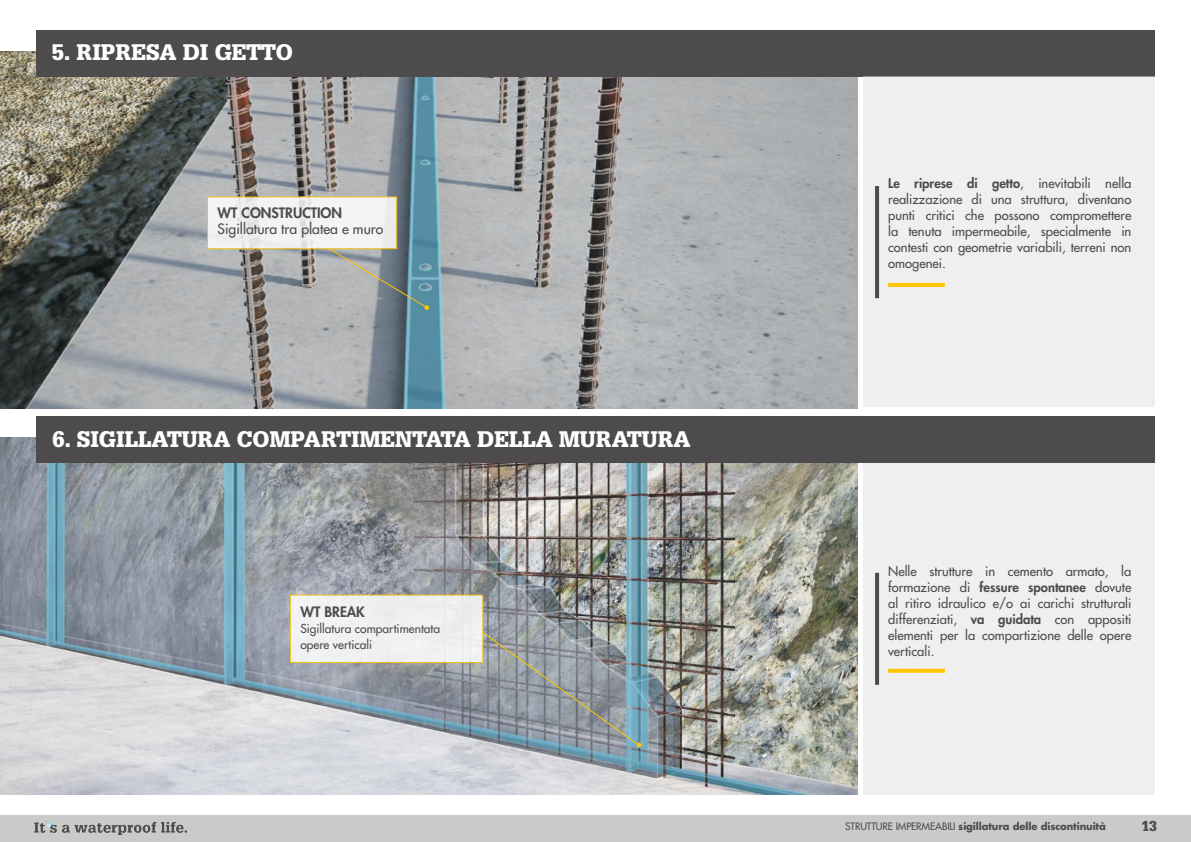
<style>
.page{position:relative;width:1191px;height:842px;background:#fff}
.page>*{position:absolute;margin:0;border:0;box-sizing:border-box;transform-origin:0 0}
.t1{font:900 22px "Glypha LT Std";color:#fff}
.t2{font:500 14px "Futura Std";color:#4e4b4c}
.t3{font:800 14px "Futura Std";color:#4e4b4c}
.t4{font:900 14px "Glypha LT Std";color:#4e4b4c}
.t5{font:500 13px/16px "Futura Std";color:#4e4b4c;text-align:justify}
.t6{font:500 12px/16px "Futura Std";color:#4e4b4c}
.t7{font:700 10px "Futura Std";letter-spacing:-.01em;color:#4e4b4c}
.s1{font-weight:800}
.s2{font-weight:500}
</style>
<div class="page">
<div style="left:0;top:815px;width:1191px;height:27px;background:#cbcacb"></div>
<img style="left:34px;top:820px;width:152px;height:15px">
<img style="left:0;top:437px;width:857px;height:358px">
<div style="left:36px;top:417px;width:1119px;height:46px;background:#4e4b4c"></div>
<div style="left:863px;top:463px;width:292px;height:332px;background:#efefef"></div>
<div style="left:290px;top:595px;width:193px;height:68px;background:#f0f0f2;border:1px solid #ffc500"></div>
<hr style="left:875px;top:573px;width:4px;height:112px;background:#4e4b4c">
<svg style="left:888px;top:669px;width:57px;height:4px"></svg>
<img style="left:0;top:51px;width:857px;height:357px">
<div style="left:36px;top:30px;width:1119px;height:47px;background:#4e4b4c"></div>
<div style="left:863px;top:77px;width:292px;height:330px;background:#efefef"></div>
<svg style="left:207px;top:196px;width:190px;height:53px;fill:#f3f3f3"></svg>
<svg style="left:326px;top:246px;width:103px;height:64px;background:#8f9c9f"></svg>
<hr style="left:875px;top:186px;width:4px;height:112px;background:#4e4b4c">
<svg style="left:888px;top:283px;width:57px;height:4px"></svg>
<svg style="left:477px;top:628px;width:164px;height:119px;background:#929da3"></svg>
<h1 class="t1" style="left:52px;top:39px;width:242px">5. RIPRESA DI GETTO</h1>
<p class="t3" style="left:217px;top:204px;width:126px">WT CONSTRUCTION</p>
<p class="t2" style="left:217px;top:220px;width:167px">Sigillatura tra platea e muro</p>
<h1 class="t1" style="left:52px;top:426px;width:640px">6. SIGILLATURA COMPARTIMENTATA DELLA MURATURA</h1>
<p class="t3" style="left:300px;top:602px;width:66px">WT BREAK</p>
<p class="t6" style="left:300px;top:620px;width:141px">Sigillatura compartimentata opere verticali</p>
<p class="t5" style="left:888px;top:175px;width:245px"><span class="s1">Le riprese di getto</span>, inevitabili nella realizzazione di una struttura, diventano punti critici che possono compromettere la tenuta impermeabile, specialmente in contesti con geometrie variabili, terreni non omogenei.</p>
<p class="t5" style="left:888px;top:563px;width:245px">Nelle strutture in cemento armato, la formazione di <span class="s1">fessure spontanee</span> dovute al ritiro idraulico e/o ai carichi strutturali differenziati, <span class="s1">va guidata</span> con appositi elementi per la compartizione delle opere verticali.</p>
<p class="t7" style="left:845px;top:820px;width:262px"><span class="s2">STRUTTURE IMPERMEABILI</span> sigillatura delle discontinuità</p>
<p class="t4" style="left:1141px;top:818px;width:17px">13</p>
</div>
